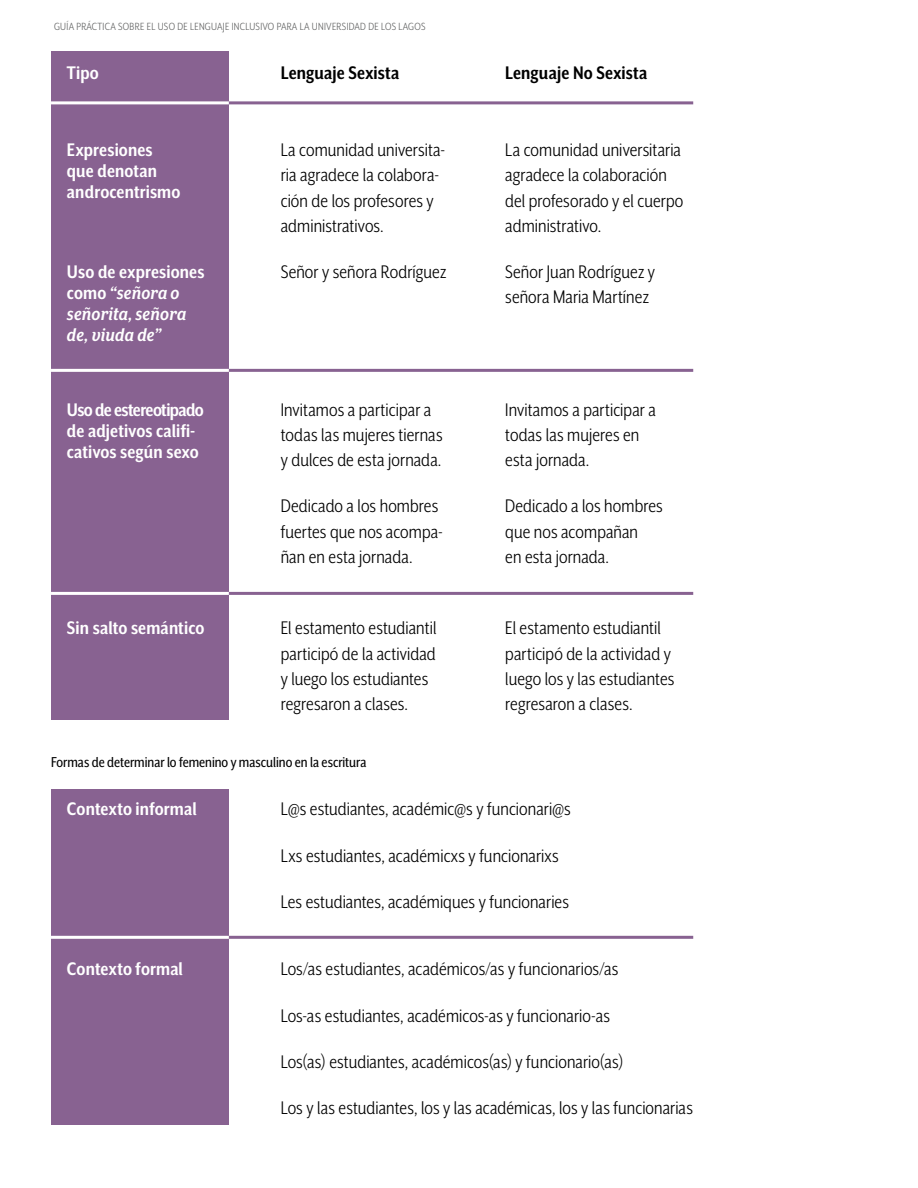
<style>
.page{position:relative;width:918px;height:1188px;background:#fff}
.page>*{position:absolute;margin:0;border:0;box-sizing:border-box;transform-origin:0 0}
.t1{font:21px/25.2px "Mr Eaves XL San Nar OT";letter-spacing:.005em;color:#000}
.t2{font:700 21px/21px "Mr Eaves XL San Nar OT";letter-spacing:.005em;color:#fff}
.t3{font:italic 700 21px/21px "Mr Eaves XL San Nar OT";letter-spacing:.005em;color:#fff}
.t4{font:700 21px "Mr Eaves XL San Nar OT";letter-spacing:.01em;color:#000}
.t5{font:16.5px "Mr Eaves XL San Nar OT";color:#000}
.t6{font:12px "Mr Eaves XL San Nar OT";letter-spacing:.025em;color:#666767}
.s1{font-style:normal}
</style>
<div class="page">
<div style="left:51px;top:51px;width:178px;height:669px;background:#886291"></div>
<div style="left:51px;top:789px;width:178px;height:335px;background:#886291"></div>
<hr style="left:229px;top:101px;width:464px;height:3px;background:#886291">
<hr style="left:229px;top:369px;width:464px;height:3px;background:#886291">
<hr style="left:229px;top:592px;width:464px;height:3px;background:#886291">
<hr style="left:229px;top:936px;width:464px;height:3px;background:#886291">
<hr style="left:51px;top:369px;width:178px;height:3px;background:#fff">
<hr style="left:51px;top:101px;width:178px;height:3px;background:#fff">
<hr style="left:51px;top:592px;width:178px;height:3px;background:#fff">
<hr style="left:51px;top:936px;width:178px;height:3px;background:#fff">
<p class="t6" style="left:54px;top:20px;width:373px">GUÍA PRÁCTICA SOBRE EL USO DE LENGUAJE INCLUSIVO PARA LA UNIVERSIDAD DE LOS LAGOS</p>
<p class="t2" style="left:67px;top:62px;width:33px">Tipo</p>
<p class="t4" style="left:281px;top:62px;width:120px">Lenguaje Sexista</p>
<p class="t4" style="left:505px;top:62px;width:144px">Lenguaje No Sexista</p>
<p class="t2" style="left:67px;top:139px;width:115px">Expresiones que denotan androcentrismo</p>
<p class="t3" style="left:67px;top:261px;width:139px"><span class="s1">Uso de expresiones como</span> “señora o señorita, señora de, viuda de”</p>
<p class="t2" style="left:67px;top:399px;width:138px">Uso de estereotipado de adjetivos califi&shy;cativos según sexo</p>
<p class="t2" style="left:67px;top:617px;width:139px">Sin salto semántico</p>
<p class="t1" style="left:281px;top:137px;width:166px">La comunidad universita&shy;ria agradece la colabora&shy;ción de los profesores y administrativos.</p>
<p class="t1" style="left:281px;top:259px;width:167px">Señor y señora Rodríguez</p>
<p class="t1" style="left:281px;top:397px;width:163px">Invitamos a participar a todas las mujeres tiernas y dulces de esta jornada.</p>
<p class="t1" style="left:281px;top:493px;width:164px">Dedicado a los hombres fuertes que nos acompa&shy;ñan en esta jornada.</p>
<p class="t1" style="left:281px;top:615px;width:157px">El estamento estudiantil participó de la actividad y luego los estudiantes regresaron a clases.</p>
<p class="t5" style="left:51px;top:754px;width:317px">Formas de determinar lo femenino y masculino en la escritura</p>
<p class="t1" style="left:505px;top:137px;width:180px">La comunidad universitaria agradece la colaboración del profesorado y el cuerpo administrativo.</p>
<p class="t1" style="left:505px;top:259px;width:151px">Señor Juan Rodríguez y señora Maria Martínez</p>
<p class="t1" style="left:505px;top:397px;width:152px">Invitamos a participar a todas las mujeres en esta jornada.</p>
<p class="t1" style="left:505px;top:493px;width:159px">Dedicado a los hombres que nos acompañan<br>en esta jornada.</p>
<p class="t1" style="left:505px;top:615px;width:171px">El estamento estudiantil participó de la actividad y luego los y las estudiantes regresaron a clases.</p>
<p class="t2" style="left:67px;top:798px;width:131px">Contexto informal</p>
<p class="t2" style="left:67px;top:958px;width:118px">Contexto formal</p>
<p class="t1" style="left:281px;top:786px;width:291px;line-height:46.2px">L@s estudiantes, académic@s y funcionari@s<br>Lxs estudiantes, académicxs y funcionarixs</p>
<p class="t1" style="left:281px;top:888px;width:290px">Les estudiantes, académiques y funcionaries</p>
<p class="t1" style="left:281px;top:956px;width:339px">Los/as estudiantes, académicos/as y funcionarios/as</p>
<p class="t1" style="left:281px;top:1002px;width:331px">Los-as estudiantes, académicos-as y funcionario-as</p>
<p class="t1" style="left:281px;top:1049px;width:344px">Los(as) estudiantes, académicos(as) y funcionario(as)</p>
<p class="t1" style="left:281px;top:1095px;width:414px">Los y las estudiantes, los y las académicas, los y las funcionarias</p>
</div>
